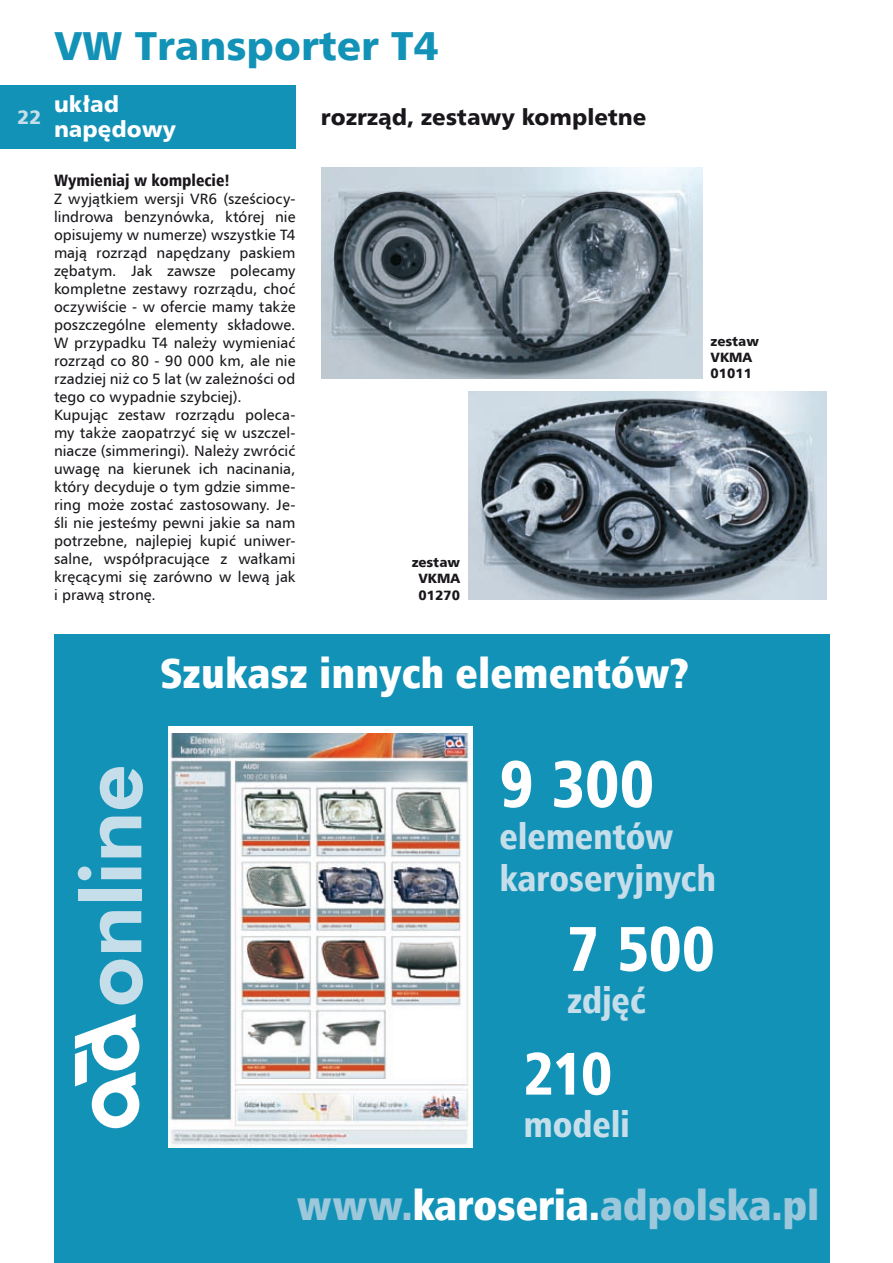
<style>
.page{position:relative;width:893px;height:1263px;background:#fff}
.page>*{position:absolute;margin:0;border:0;box-sizing:border-box;transform-origin:0 0}
.t1{font:800 84px "Futura BT";letter-spacing:-.02em;color:#c6deea}
.t2{font:66px "Humnst 777 Blk Cn EU";color:#fff}
.t3{font:63px "Humnst 777 Blk Cn EU";color:#fff}
.t4{font:60px "Humnst 777 Blk Cn EU";color:#fff}
.t5{font:42px "Humnst 777 X Blk Cn EU";letter-spacing:-.005em;color:#9dc8db}
.t6{font:42px "Humnst 777 X Blk Cn EU";color:#fff}
.t7{font:40.5px "Humnst 777 Blk EU";color:#1292b7}
.t8{font:36px/42px "Humnst 777 Blk Cn EU";letter-spacing:-.005em;color:#c6deea}
.t9{font:22.5px "Humnst 777 Blk EU";color:#1a171c}
.t10{font:22.5px/25.5px "Humnst 777 Blk EU";color:#fff}
.t11{font:19.5px "Humnst 777 Blk EU";color:#c6deea}
.t12{font:16.5px "Humnst 777 Blk Cn EU";color:#1a171c}
.t13{font:15px/18px "Humnst 777 EU";letter-spacing:.005em;color:#1a171c}
.t14{font:13.5px/16.2px "Humnst 777 Blk EU";color:#1a171c}
.s1{color:#fff}
</style>
<div class="page">
<div style="left:0;top:85px;width:296px;height:64px;background:#1292b7"></div>
<img style="left:322px;top:168px;width:380px;height:210px">
<img style="left:468px;top:392px;width:358px;height:208px">
<div style="left:54px;top:635px;width:775px;height:628px;background:#1292b7"></div>
<svg style="left:75px;top:1014px;width:64px;height:114px"></svg>
<div style="left:168px;top:727px;width:304px;height:421px;background:#fff"></div>
<img style="left:169px;top:733px;width:302px;height:414px">
<h3 class="t11" style="left:17px;top:105px;width:26px">22</h3>
<h3 class="t7" style="left:54px;top:19px;width:386px">VW Transporter T4</h3>
<h3 class="t10" style="left:54px;top:91px;width:123px">układ napędowy</h3>
<p class="t12" style="left:54px;top:169px;width:177px">Wymieniaj w komplecie!</p>
<p class="t13" style="left:54px;top:189px;width:243px">Z wyjątkiem wersji VR6 (sześciocy&shy;lindrowa benzynówka, której nie opisujemy w numerze) wszystkie T4 mają rozrząd napędzany paskiem zębatym. Jak zawsze polecamy kompletne zestawy rozrządu, choć oczywiście - w ofercie mamy także poszczególne elementy składowe.<br>W przypadku T4 należy wymieniać rozrząd co 80 - 90 000 km, ale nie rzadziej niż co 5 lat (w zależności od tego co wypadnie szybciej).<br>Kupując zestaw rozrządu poleca&shy;my także zaopatrzyć się w uszczel&shy;niacze (simmeringi). Należy zwrócić uwagę na kierunek ich nacinania, który decyduje o tym gdzie simme&shy;ring może zostać zastosowany. Je&shy;śli nie jesteśmy pewni jakie sa nam potrzebne, najlepiej kupić uniwer&shy;salne, współpracujące z wałkami kręcącymi się zarówno w lewą jak i prawą stronę.</p>
<h3 class="t9" style="left:321px;top:103px;width:327px">rozrząd, zestawy kompletne</h3>
<p class="t14" style="left:412px;top:554px;width:50px;text-align:center">zestaw<br>VKMA<br>01270</p>
<h3 class="t6" style="left:160px;top:646px;width:531px">Szukasz innych elementów?</h3>
<p class="t14" style="left:711px;top:333px;width:50px">zestaw<br>VKMA<br>01011</p>
<h1 class="t1" style="left:60px;top:1007px;width:245px;rotate:-90deg">online</h1>
<h2 class="t2" style="left:500px;top:742px;width:156px">9 300</h2>
<h3 class="t8" style="left:500px;top:816px;width:218px">elementów karoseryjnych</h3>
<h3 class="t3" style="left:567px;top:909px;width:149px">7 500</h3>
<h3 class="t8" style="left:567px;top:979px;width:80px">zdjęć</h3>
<h3 class="t4" style="left:523px;top:1035px;width:90px">210</h3>
<h3 class="t8" style="left:523px;top:1103px;width:108px">modeli</h3>
<h3 class="t5" style="left:297px;top:1179px;width:524px">www.<span class="s1">karoseria.</span>adpolska.pl</h3>
</div>
